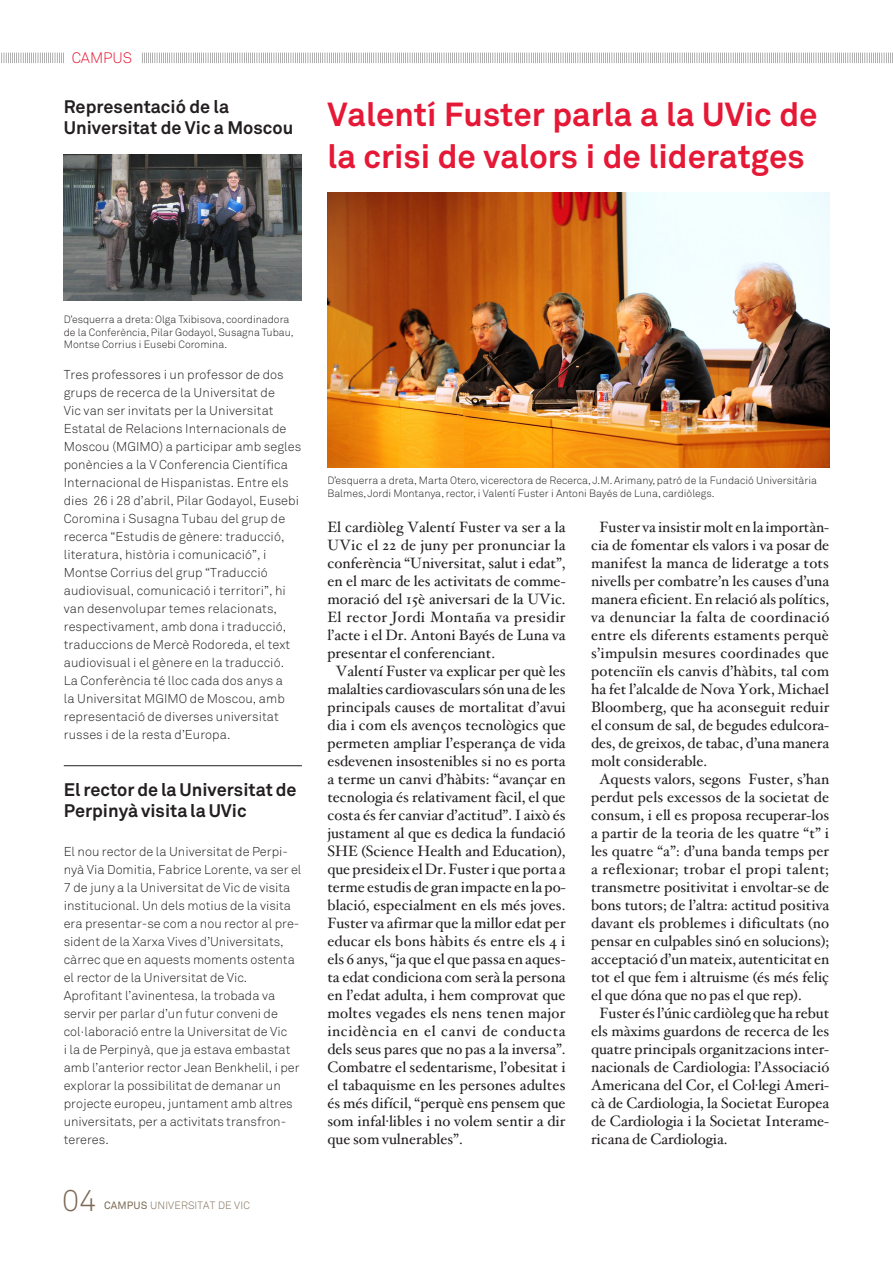
<style>
.page{position:relative;width:893px;height:1263px;background:#fff}
.page>*{position:absolute;margin:0;border:0;box-sizing:border-box;transform-origin:0 0}
.t1{font:700 33px/42px "Akkurat";color:#e51836}
.t2{font:300 30px "Akkurat";color:#7c6954}
.t3{font:700 18px/21px "Akkurat";color:#231f20}
.t4{font:15px/18px "Hoefler Text";color:#231f20;text-align:justify}
.t5{font:300 15px "Akkurat";color:#e51836}
.t6{font:300 12.75px/18px "Akkurat";letter-spacing:.005em;color:#231f20}
.t7{font:300 10.5px/12.6px "Akkurat";color:#231f20}
.t8{font:300 10.5px "Akkurat";letter-spacing:.01em;color:#7c6954}
.s1{font-weight:400}
</style>
<div class="page">
<svg style="left:1px;top:53px;width:892px;height:10px"></svg>
<div style="left:64px;top:50px;width:76px;height:14px;background:#fff"></div>
<hr style="left:64px;top:765px;width:238px;height:1px;background:#231f20">
<img style="left:327px;top:193px;width:502px;height:275px">
<img style="left:64px;top:154px;width:238px;height:146px">
<p class="t5" style="left:72px;top:48px;width:62px">CAMPUS</p>
<p class="t3" style="left:64px;top:96px;width:167px">Representació de la</p>
<p class="t3" style="left:64px;top:117px;width:231px">Universitat de Vic a Moscou</p>
<p class="t1" style="left:327px;top:93px;width:492px">Valentí Fuster parla a la UVic de la crisi de valors i de lideratges</p>
<p class="t7" style="left:64px;top:313px;width:231px">D’esquerra a dreta: Olga Txibisova, coordinadora de la Conferència, Pilar Godayol, Susagna Tubau,<br>Montse Corrius i Eusebi Coromina.</p>
<p class="t6" style="left:64px;top:365px;width:239px">Tres professores i un professor de dos grups de recerca de la Universitat de<br>Vic van ser invitats per la Universitat Estatal de Relacions Internacionals de Moscou (MGIMO) a participar amb segles ponències a la V Conferencia Científica Internacional de Hispanistas. Entre els dies 26 i 28 d’abril, Pilar Godayol, Eusebi Coromina i Susagna Tubau del grup de recerca “Estudis de gènere: traducció, literatura, història i comunicació”, i Montse Corrius del grup “Traducció audiovisual, comunicació i territori”, hi van desenvolupar temes relacionats, respectivament, amb dona i traducció, traduccions de Mercè Rodoreda, el text audiovisual i el gènere en la traducció.<br>La Conferència té lloc cada dos anys a<br>la Universitat MGIMO de Moscou, amb representació de diverses universitat russes i de la resta d’Europa.</p>
<p class="t3" style="left:64px;top:779px;width:234px">El rector de la Universitat de<br>Perpinyà visita la UVic</p>
<p class="t6" style="left:64px;top:842px;width:239px">El nou rector de la Universitat de Perpi&shy;nyà Via Domitia, Fabrice Lorente, va ser el 7 de juny a la Universitat de Vic de visita institucional. Un dels motius de la visita era presentar-se com a nou rector al pre&shy;sident de la Xarxa Vives d’Universitats, càrrec que en aquests moments ostenta el rector de la Universitat de Vic.</p>
<p class="t6" style="left:64px;top:986px;width:237px">Aprofitant l’avinentesa, la trobada va servir per parlar d’un futur conveni de col·laboració entre la Universitat de Vic<br>i la de Perpinyà, que ja estava embastat amb l’anterior rector Jean Benkhelil, i per explorar la possibilitat de demanar un projecte europeu, juntament amb altres universitats, per a activitats transfron&shy;tereres.</p>
<p class="t2" style="left:62px;top:1181px;width:36px">04</p>
<p class="t8" style="left:104px;top:1199px;width:147px"><span class="s1">CAMPUS</span> UNIVERSITAT DE VIC</p>
<p class="t7" style="left:327px;top:474px;width:491px">D’esquerra a dreta, Marta Otero, vicerectora de Recerca, J.M. Arimany, patró de la Fundació Universitària<br>Balmes, Jordi Montanya, rector, i Valentí Fuster i Antoni Bayés de Luna, cardiòlegs.</p>
<p class="t4" style="left:327px;top:518px;width:240px">El cardiòleg Valentí Fuster va ser a la UVic el 22 de juny per pronunciar la conferència “Universitat, salut i edat”, en el marc de les activitats de comme&shy;moració del 15è aniversari de la UVic.<br>El rector Jordi Montaña va presidir l’acte i el Dr. Antoni Bayés de Luna va presentar el conferenciant.</p>
<p class="t4" style="left:327px;top:662px;width:240px;text-indent:9px">Valentí Fuster va explicar per què les malalties cardiovasculars són una de les principals causes de mortalitat d’avui dia i com els avenços tecnològics que permeten ampliar l’esperança de vida esdevenen insostenibles si no es porta a terme un canvi d’hàbits: “avançar en tecnologia és relativament fàcil, el que costa és fer canviar d’actitud”. I això és justament al que es dedica la fundació SHE (Science Health and Education), que presideix el Dr. Fuster i que porta a terme estudis de gran impacte en la po&shy;blació, especialment en els més joves.<br>Fuster va afirmar que la millor edat per educar els bons hàbits és entre els 4 i els 6 anys, “ja que el que passa en aques&shy;ta edat condiciona com serà la persona en l’edat adulta, i hem comprovat que moltes vegades els nens tenen major incidència en el canvi de conducta dels seus pares que no pas a la inversa”.<br>Combatre el sedentarisme, l’obesitat i el tabaquisme en les persones adultes és més difícil, “perquè ens pensem que som infal·libles i no volem sentir a dir que som vulnerables”.</p>
<p class="t4" style="left:591px;top:518px;width:240px;text-indent:9px">Fuster va insistir molt en la importàn&shy;cia de fomentar els valors i va posar de manifest la manca de lideratge a tots nivells per combatre’n les causes d’una manera eficient. En relació als polítics, va denunciar la falta de coordinació entre els diferents estaments perquè s’impulsin mesures coordinades que potenciïn els canvis d’hàbits, tal com ha fet l’alcalde de Nova York, Michael Bloomberg, que ha aconseguit reduir el consum de sal, de begudes edulcora&shy;des, de greixos, de tabac, d’una manera molt considerable.</p>
<p class="t4" style="left:591px;top:770px;width:240px;text-indent:9px">Aquests valors, segons Fuster, s’han perdut pels excessos de la societat de consum, i ell es proposa recuperar-los a partir de la teoria de les quatre “t” i les quatre “a”: d’una banda temps per a reflexionar; trobar el propi talent; transmetre positivitat i envoltar-se de bons tutors; de l’altra: actitud positiva davant els problemes i dificultats (no pensar en culpables sinó en solucions); acceptació d’un mateix, autenticitat en tot el que fem i altruisme (és més feliç el que dóna que no pas el que rep).</p>
<p class="t4" style="left:591px;top:1004px;width:240px;text-indent:9px">Fuster és l’únic cardiòleg que ha rebut els màxims guardons de recerca de les quatre principals organitzacions inter&shy;nacionals de Cardiologia: l’Associació Americana del Cor, el Col·legi Ameri&shy;cà de Cardiologia, la Societat Europea de Cardiologia i la Societat Interame&shy;ricana de Cardiologia.</p>
</div>
